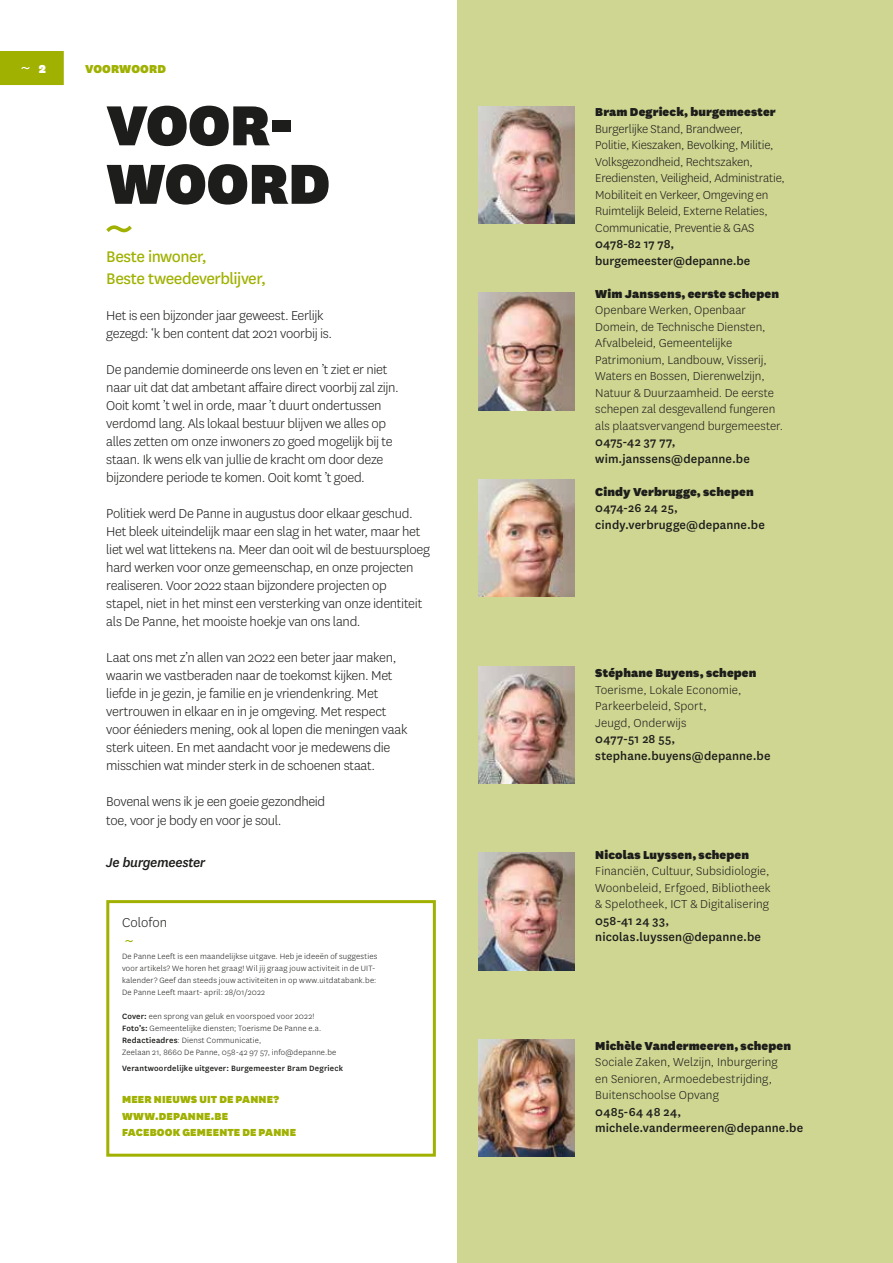
<style>
.page{position:relative;width:893px;height:1263px;background:#fff}
.page>*{position:absolute;margin:0;border:0;box-sizing:border-box;transform-origin:0 0}
.t1{font:900 66px/58.5px "National";letter-spacing:-.005em;color:#1d1d1b}
.t2{font:18px/21.6px "National";letter-spacing:-.03em;color:#a0b101}
.t3{font:300 15px/18px "National";letter-spacing:-.02em;color:#1d1d1b}
.t4{font:italic 500 15px "National";letter-spacing:-.02em;color:#1d1d1b}
.t5{font:300 15px "National";letter-spacing:.005em;color:#1d1d1b}
.t6{font:300 13.5px/16.5px "National";color:#1d1d1b}
.t7{font:500 13.5px/16.5px "National";letter-spacing:.005em;color:#1d1d1b}
.t8{font:900 13.5px "National";letter-spacing:.01em;color:#1d1d1b}
.t9{font:900 13.5px "National";letter-spacing:.01em;color:#a0b101}
.t10{font:900 13.5px "National";color:#fff}
.t11{font:900 12px/16.2px "National";letter-spacing:.015em;color:#a0b101}
.t12{font:300 9px/12px "National";letter-spacing:.02em;color:#1d1d1b}
.t13{font:500 9px "National";letter-spacing:.02em;color:#1d1d1b}
.s1{font-weight:500}
</style>
<div class="page">
<div style="left:0;top:51px;width:64px;height:34px;background:#a0b101"></div>
<div style="left:457px;top:0;width:436px;height:1263px;background:#cfd691"></div>
<svg style="left:106px;top:225px;width:26px;height:7px"></svg>
<img style="left:478px;top:106px;width:96px;height:117px">
<img style="left:478px;top:666px;width:96px;height:117px">
<img style="left:478px;top:480px;width:96px;height:117px">
<img style="left:478px;top:1039px;width:96px;height:118px">
<img style="left:478px;top:293px;width:96px;height:117px">
<img style="left:478px;top:853px;width:96px;height:117px">
<svg style="left:125px;top:940px;width:8px;height:2px"></svg>
<div style="left:106px;top:900px;width:330px;height:257px;border:3px solid #a0b101"></div>
<p class="t10" style="left:39px;top:60px;width:9px">2</p>
<p class="t9" style="left:85px;top:60px;width:82px">VOORWOORD</p>
<h1 class="t1" style="left:106px;top:92px;width:225px">VOOR-<br>WOORD</h1>
<p class="t8" style="left:595px;top:103px;width:182px">Bram Degrieck, burgemeester</p>
<p class="t6" style="left:595px;top:120px;width:191px">Burgerlijke Stand, Brandweer,<br>Politie, Kieszaken, Bevolking, Militie, Volksgezondheid, Rechtszaken, Erediensten, Veiligheid, Administratie, Mobiliteit en Verkeer, Omgeving en Ruimtelijk Beleid, Externe Relaties, Communicatie, Preventie &amp; GAS</p>
<p class="t7" style="left:595px;top:235px;width:157px">0478-82 17 78, burgemeester@depanne.be</p>
<p class="t8" style="left:595px;top:284px;width:185px">Wim Janssens, eerste schepen</p>
<p class="t6" style="left:595px;top:302px;width:189px">Openbare Werken, Openbaar Domein, de Technische Diensten, Afvalbeleid, Gemeentelijke Patrimonium, Landbouw, Visserij, Waters en Bossen, Dierenwelzijn, Natuur &amp; Duurzaamheid. De eerste schepen zal desgevallend fungeren als plaatsvervangend burgemeester.</p>
<p class="t7" style="left:595px;top:433px;width:156px">0475-42 37 77, wim.janssens@depanne.be</p>
<p class="t8" style="left:595px;top:482px;width:160px">Cindy Verbrugge, schepen</p>
<p class="t7" style="left:595px;top:499px;width:171px">0474-26 24 25, cindy.verbrugge@depanne.be</p>
<p class="t2" style="left:106px;top:245px;width:161px">Beste inwoner,<br>Beste tweedeverblijver,</p>
<p class="t3" style="left:106px;top:306px;width:227px">Het is een bijzonder jaar geweest. Eerlijk gezegd: ‘k ben content dat 2021 voorbij is.</p>
<p class="t3" style="left:106px;top:360px;width:294px">De pandemie domineerde ons leven en ’t ziet er niet naar uit dat dat ambetant affaire direct voorbij zal zijn.<br>Ooit komt ’t wel in orde, maar ’t duurt ondertussen verdomd lang. Als lokaal bestuur blijven we alles op alles zetten om onze inwoners zo goed mogelijk bij te staan. Ik wens elk van jullie de kracht om door deze bijzondere periode te komen. Ooit komt ’t goed.</p>
<p class="t3" style="left:106px;top:504px;width:325px">Politiek werd De Panne in augustus door elkaar geschud.<br>Het bleek uiteindelijk maar een slag in het water, maar het liet wel wat littekens na. Meer dan ooit wil de bestuursploeg hard werken voor onze gemeenschap, en onze projecten realiseren. Voor 2022 staan bijzondere projecten op<br>stapel, niet in het minst een versterking van onze identiteit als De Panne, het mooiste hoekje van ons land.</p>
<p class="t3" style="left:106px;top:648px;width:303px">Laat ons met z’n allen van 2022 een beter jaar maken, waarin we vastberaden naar de toekomst kijken. Met liefde in je gezin, je familie en je vriendenkring. Met vertrouwen in elkaar en in je omgeving. Met respect voor éénieders mening, ook al lopen die meningen vaak sterk uiteen. En met aandacht voor je medewens die misschien wat minder sterk in de schoenen staat.</p>
<p class="t3" style="left:106px;top:791px;width:221px;line-height:19.5px">Bovenal wens ik je een goeie gezondheid toe, voor je body en voor je soul.</p>
<p class="t4" style="left:106px;top:852px;width:100px">Je burgemeester</p>
<p class="t8" style="left:595px;top:664px;width:163px">Stéphane Buyens, schepen</p>
<p class="t6" style="left:595px;top:681px;width:148px">Toerisme, Lokale Economie,<br>Parkeerbeleid, Sport,<br>Jeugd, Onderwijs</p>
<p class="t7" style="left:595px;top:730px;width:177px">0477-51 28 55, stephane.buyens@depanne.be</p>
<p class="t8" style="left:595px;top:845px;width:155px">Nicolas Luyssen, schepen</p>
<p class="t6" style="left:595px;top:863px;width:177px;text-align:justify">Financiën, Cultuur, Subsidiologie, Woonbeleid, Erfgoed, Bibliotheek &amp; Spelotheek, ICT &amp; Digitalisering</p>
<p class="t7" style="left:595px;top:912px;width:167px">058-41 24 33, nicolas.luyssen@depanne.be</p>
<p class="t5" style="left:122px;top:913px;width:46px">Colofon</p>
<p class="t12" style="left:122px;top:949px;width:257px">De Panne Leeft is een maandelijkse uitgave. Heb je ideeën of suggesties voor artikels? We horen het graag! Wil jij graag jouw activiteit in de UIT&shy;kalender? Geef dan steeds jouw activiteiten in op www.uitdatabank.be:<br>De Panne Leeft maart- april: 28/01/2022</p>
<p class="t12" style="left:122px;top:1009px;width:216px"><span class="s1">Cover:</span> een sprong van geluk en voorspoed voor 2022!<br><span class="s1">Foto’s:</span> Gemeentelijke diensten; Toerisme De Panne e.a.<br><span class="s1">Redactieadres</span>: Dienst Communicatie,<br>Zeelaan 21, 8660 De Panne, 058-42 97 57, info@depanne.be</p>
<p class="t13" style="left:122px;top:1062px;width:223px">Verantwoordelijke uitgever: Burgemeester Bram Degrieck</p>
<p class="t11" style="left:122px;top:1091px;width:176px">MEER NIEUWS UIT DE PANNE?<br>WWW.DEPANNE.BE<br>FACEBOOK GEMEENTE DE PANNE</p>
<p class="t8" style="left:595px;top:1036px;width:197px">Michèle Vandermeeren, schepen</p>
<p class="t6" style="left:595px;top:1053px;width:184px">Sociale Zaken, Welzijn, Inburgering en Senioren, Armoedebestrijding,<br>Buitenschoolse Opvang</p>
<p class="t7" style="left:595px;top:1102px;width:209px">0485-64 48 24, michele.vandermeeren@depanne.be</p>
</div>
